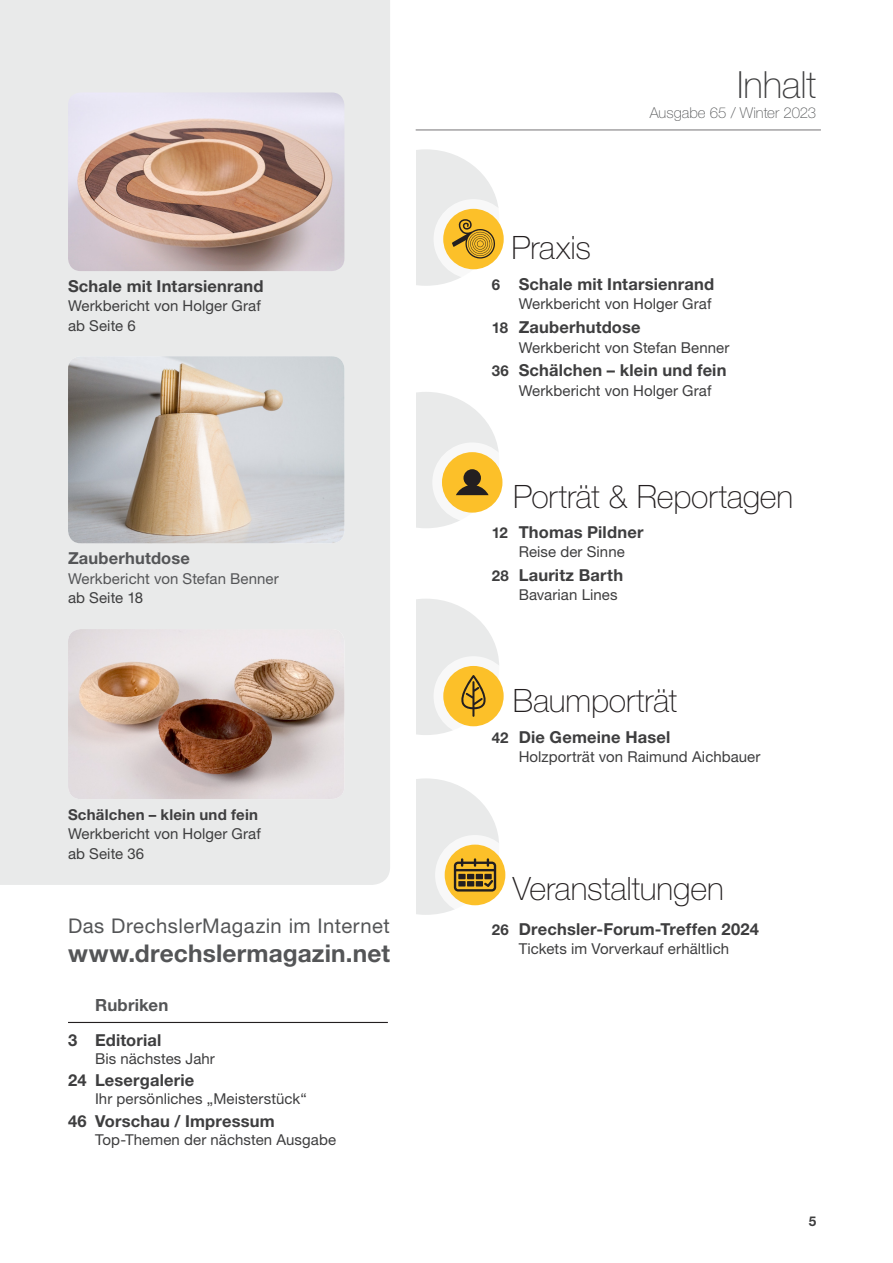
<style>
.page{position:relative;width:893px;height:1263px;background:#fff}
.page>*{position:absolute;margin:0;border:0;box-sizing:border-box;transform-origin:0 0}
.Mengentext{font:100 37.5px "Helvetica Neue LT Pro";letter-spacing:-.005em;color:#3e3e3f}
.Bildtext{font:100 32.25px "Helvetica Neue LT Pro";letter-spacing:-.005em;color:#231f20}
.Bildtext-2{font:700 24.45px "Helvetica Neue LT Pro";letter-spacing:.005em;color:#545557}
.Bildtext-3{font:20.25px "Helvetica Neue LT Pro";letter-spacing:.025em;color:#545557}
.Bildtext-4{font:700 16.8px "Helvetica Neue LT Pro";letter-spacing:.01em;color:#545557}
.Bildtext-5{font:700 16.5px "Helvetica Neue LT Pro";letter-spacing:.01em;color:#3e3e3f}
.Starttext{font:700 16.5px "Helvetica Neue LT Pro";letter-spacing:.01em;color:#3e3e3f}
.Starttext-2{font:700 16.5px "Helvetica Neue LT Pro";letter-spacing:.01em;color:#545557}
.Bildtext-6{font:15px "Helvetica Neue LT Pro";letter-spacing:.005em;color:#3e3e3f}
.Starttext-3{font:15px/19.5px "Helvetica Neue LT Pro";letter-spacing:.005em;color:#3e3e3f}
.Starttext-4{font:15px "Helvetica Neue LT Pro";letter-spacing:.005em;color:#545557}
.Starttext-5{font:700 15px "Helvetica Neue LT Pro";letter-spacing:.015em;color:#3e3e3f}
.Bildtext-7{font:100 15px "Helvetica Neue LT Pro";color:#545557}
.t1{font:700 13.5px "Helvetica Neue LT Pro";color:#3e3e3f}
.s1{font-size:15px}
</style>
<div class="page">
<div style="left:353px;top:778px;width:146px;height:137px;background:#e9eaea;border-radius:50%"></div>
<svg style="left:435px;top:835px;width:80px;height:80px;fill:#f8f8f8"></svg>
<div style="left:445px;top:845px;width:60px;height:60px;background:#fcc029;border-radius:50%"></div>
<svg style="left:454px;top:858px;width:42px;height:33px"></svg>
<div style="left:353px;top:599px;width:146px;height:136px;background:#e9eaea;border-radius:50%"></div>
<div style="left:353px;top:392px;width:146px;height:136px;background:#e9eaea;border-radius:50%"></div>
<div style="left:353px;top:149px;width:146px;height:137px;background:#e9eaea;border-radius:50%"></div>
<div style="left:434px;top:656px;width:79px;height:80px;background:#f8f8f8;border-radius:50%"></div>
<div style="left:443px;top:666px;width:61px;height:60px;background:#fcc029;border-radius:50%"></div>
<svg style="left:461px;top:675px;width:25px;height:42px"></svg>
<div style="left:432px;top:442px;width:80px;height:80px;background:#f8f8f8;border-radius:50%"></div>
<div style="left:442px;top:452px;width:60px;height:61px;background:#fcc029;border-radius:50%"></div>
<svg style="left:456px;top:469px;width:33px;height:26px"></svg>
<div style="left:434px;top:199px;width:79px;height:80px;background:#f8f8f8;border-radius:50%"></div>
<div style="left:443px;top:209px;width:61px;height:60px;background:#fcc029;border-radius:50%"></div>
<svg style="left:452px;top:219px;width:43px;height:40px"></svg>
<div style="left:309px;top:41px;width:107px;height:1183px;background:#fff"></div>
<div style="left:0;top:0;width:390px;height:885px;background:#e9eaea"></div>
<hr style="left:68px;top:1022px;width:320px;height:1px;background:#231f20">
<img style="left:68px;top:92px;width:276px;height:179px">
<img style="left:68px;top:629px;width:276px;height:170px">
<img style="left:68px;top:356px;width:276px;height:187px">
<hr style="left:416px;top:130px;width:405px;height:1px;background:#757375">
<p class="Starttext" style="left:68px;top:276px;width:197px">Schale mit Intarsienrand</p>
<p class="Starttext-3" style="left:68px;top:296px;width:194px">Werkbericht von Holger Graf ab Seite 6</p>
<p class="Starttext-2" style="left:68px;top:548px;width:123px">Zauberhutdose</p>
<p class="Starttext-4" style="left:68px;top:569px;width:212px">Werkbericht von Stefan Benner</p>
<p class="Starttext-3" style="left:68px;top:588px;width:77px">ab Seite 18</p>
<p class="Starttext-5" style="left:68px;top:805px;width:191px">Schälchen – klein und fein</p>
<p class="Starttext-3" style="left:68px;top:824px;width:194px">Werkbericht von Holger Graf ab Seite 36</p>
<p class="Bildtext-3" style="left:68px;top:913px;width:323px">Das DrechslerMagazin im Internet</p>
<p class="Bildtext-2" style="left:68px;top:938px;width:324px">www.drechslermagazin.net</p>
<p class="Bildtext-4" style="left:95px;top:995px;width:75px">Rubriken</p>
<p class="Bildtext-5" style="left:68px;top:1030px;width:95px">3 Editorial</p>
<p class="Bildtext-6" style="left:95px;top:1049px;width:121px">Bis nächstes Jahr</p>
<p class="Bildtext-5" style="left:68px;top:1070px;width:128px">24 Lesergalerie</p>
<p class="Bildtext-6" style="left:95px;top:1090px;width:213px">Ihr persönliches „Meisterstück“</p>
<p class="Bildtext-5" style="left:68px;top:1110px;width:208px">46 Vorschau / Impressum</p>
<p class="Bildtext-6" style="left:95px;top:1130px;width:243px">Top-Themen der nächsten Ausgabe</p>
<p class="Bildtext" style="left:511px;top:229px;width:81px">Praxis</p>
<p class="Mengentext" style="left:737px;top:62px;width:81px">Inhalt</p>
<p class="Bildtext-7" style="left:650px;top:104px;width:168px">Ausgabe 65 / Winter 2023</p>
<p class="Bildtext-5" style="left:492px;top:274px;width:224px"><span class="s1">6</span> Schale mit Intarsienrand</p>
<p class="Bildtext-6" style="left:519px;top:295px;width:194px">Werkbericht von Holger Graf</p>
<p class="Bildtext-5" style="left:492px;top:317px;width:150px"><span class="s1">18</span> Zauberhutdose</p>
<p class="Bildtext-6" style="left:519px;top:338px;width:212px">Werkbericht von Stefan Benner</p>
<p class="Bildtext-5" style="left:492px;top:360px;width:236px"><span class="s1">36</span> Schälchen – klein und fein</p>
<p class="Bildtext-6" style="left:519px;top:381px;width:194px">Werkbericht von Holger Graf</p>
<p class="Bildtext" style="left:513px;top:477px;width:282px">Porträt &amp; Reportagen</p>
<p class="Bildtext-5" style="left:492px;top:521px;width:153px"><span class="s1">12</span> Thomas Pildner</p>
<p class="Bildtext-6" style="left:519px;top:542px;width:108px">Reise der Sinne</p>
<p class="Bildtext-5" style="left:492px;top:565px;width:133px"><span class="s1">28</span> Lauritz Barth</p>
<p class="Bildtext-6" style="left:519px;top:586px;width:100px">Bavarian Lines</p>
<p class="Bildtext" style="left:513px;top:682px;width:166px">Baumporträt</p>
<p class="Bildtext-5" style="left:492px;top:727px;width:180px"><span class="s1">42</span> Die Gemeine Hasel</p>
<p class="Bildtext-6" style="left:519px;top:748px;width:243px">Holzporträt von Raimund Aichbauer</p>
<p class="Bildtext" style="left:513px;top:870px;width:212px">Veranstaltungen</p>
<p class="Bildtext-5" style="left:492px;top:918px;width:269px"><span class="s1">26</span> Drechsler-Forum-Treffen 2024</p>
<p class="Bildtext-6" style="left:519px;top:939px;width:212px">Tickets im Vorverkauf erhältlich</p>
<p class="t1" style="left:809px;top:1213px;width:9px">5</p>
</div>
